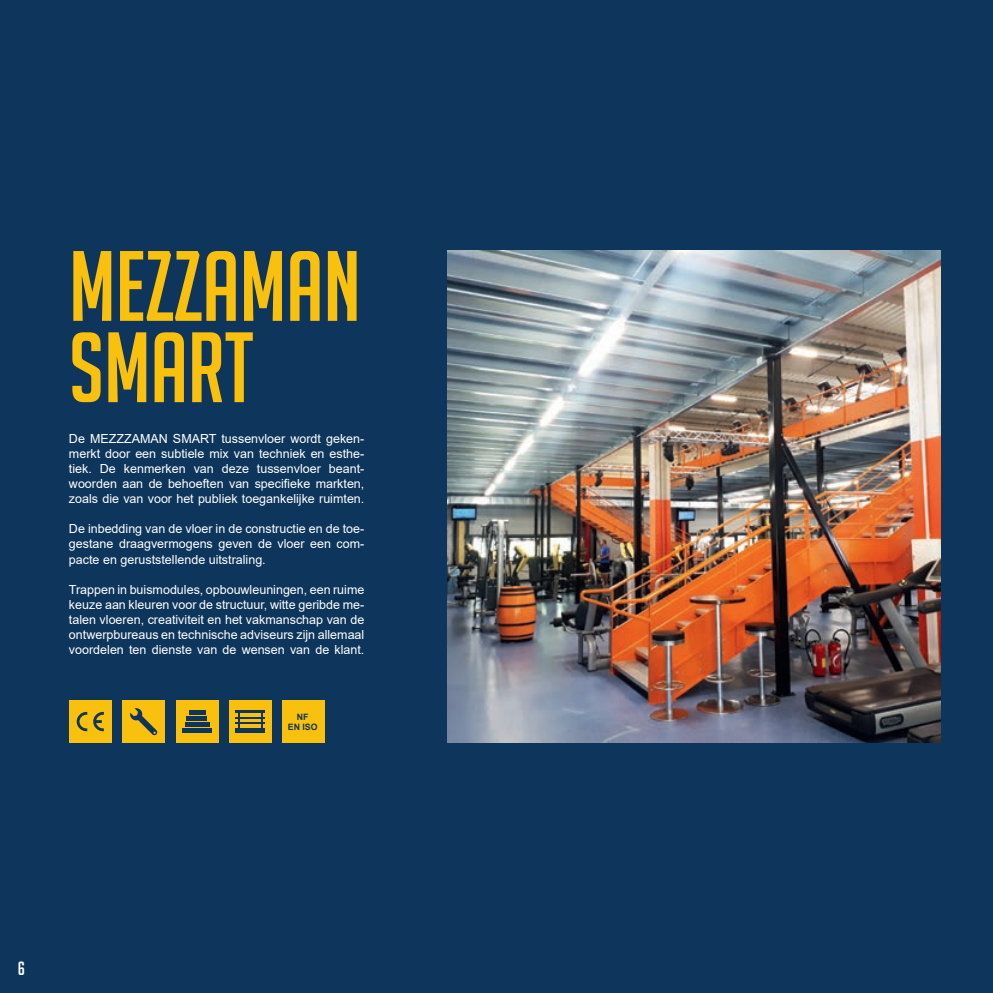
<style>
.page{position:relative;width:993px;height:993px;background:#fff}
.page>*{position:absolute;margin:0;border:0;box-sizing:border-box;transform-origin:0 0}
.t1{font:97.12px/81.2px "Big Noodle Titling";color:#f9c00e}
.t2{font:18.75px "Big Noodle Titling";color:#fff}
.t3{font:12.5px/15px "Arial";color:#fff;text-align:justify}
.t4{font:700 8.75px/10.5px "Arial";color:#0e365c;text-align:center}
</style>
<div class="page">
<div style="left:0;top:0;width:992px;height:992px;background:#0e365c"></div>
<img style="left:447px;top:250px;width:493px;height:492px">
<div style="left:282px;top:700px;width:42px;height:42px;background:#f9c00e"></div>
<div style="left:122px;top:700px;width:43px;height:42px;background:#f9c00e"></div>
<svg style="left:130px;top:708px;width:27px;height:27px"></svg>
<div style="left:176px;top:700px;width:42px;height:42px;background:#f9c00e"></div>
<hr style="left:182px;top:728px;width:30px;height:4px;background:#0e365c">
<hr style="left:185px;top:722px;width:24px;height:4px;background:#0e365c">
<hr style="left:187px;top:716px;width:20px;height:4px;background:#0e365c">
<hr style="left:189px;top:710px;width:16px;height:4px;background:#0e365c">
<div style="left:229px;top:700px;width:42px;height:42px;background:#f9c00e"></div>
<hr style="left:236px;top:728px;width:29px;height:4px;background:#0e365c">
<hr style="left:236px;top:710px;width:29px;height:2px;background:#0e365c">
<svg style="left:236px;top:712px;width:29px;height:16px"></svg>
<div style="left:69px;top:700px;width:42px;height:42px;background:#f9c00e"></div>
<svg style="left:77px;top:711px;width:10px;height:20px"></svg>
<svg style="left:93px;top:711px;width:11px;height:20px"></svg>
<h1 class="t1" style="left:69px;top:245px;width:293px">MEZZAMAN<br>SMART</h1>
<p class="t3" style="left:69px;top:431px;width:297px">De MEZZZAMAN SMART tussenvloer wordt geken&shy;merkt door een subtiele mix van techniek en esthe&shy;tiek. De kenmerken van deze tussenvloer beant&shy;woorden aan de behoeften van specifieke markten, zoals die van voor het publiek toegankelijke ruimten.</p>
<p class="t3" style="left:69px;top:521px;width:297px">De inbedding van de vloer in de constructie en de toe&shy;gestane draagvermogens geven de vloer een com&shy;pacte en geruststellende uitstraling.</p>
<p class="t3" style="left:69px;top:581px;width:297px">Trappen in buismodules, opbouwleuningen, een ruime keuze aan kleuren voor de structuur, witte geribde me&shy;talen vloeren, creativiteit en het vakmanschap van de ontwerpbureaus en technische adviseurs zijn allemaal voordelen ten dienste van de wensen van de klant.</p>
<p class="t4" style="left:288px;top:711px;width:31px">NF<br>EN ISO</p>
<h2 class="t2" style="left:18px;top:958px;width:9px">6</h2>
</div>
